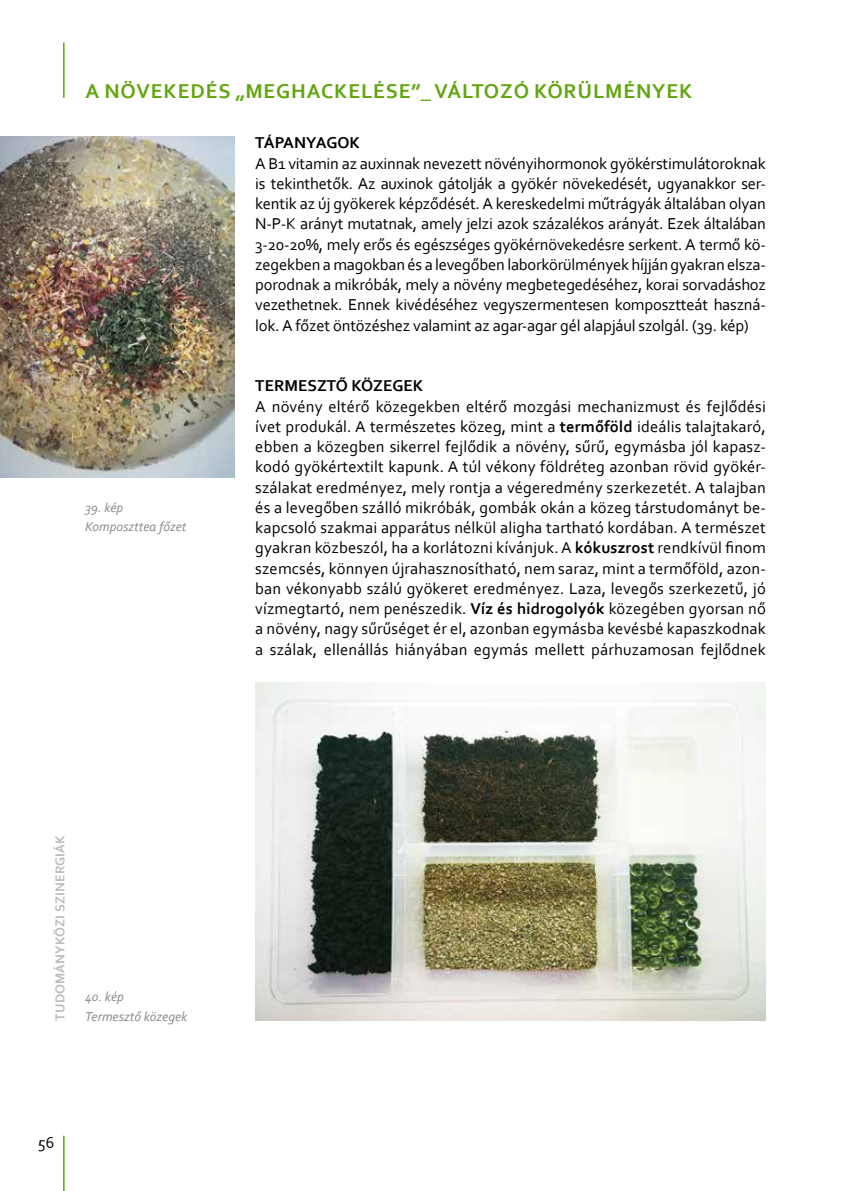
<style>
.page{position:relative;width:851px;height:1191px;background:#fff}
.page>*{position:absolute;margin:0;border:0;box-sizing:border-box;transform-origin:0 0}
.t1{font:700 21px "Corbel";letter-spacing:.04em;color:#61a60e}
.t2{font:16.5px/20.2px "Corbel";color:#000;text-align:justify}
.t3{font:700 16.5px "Corbel";color:#000}
.t4{font:italic 13.5px/19.5px "Corbel";color:#898a8d}
.t5{font:700 13.5px "Corbel";letter-spacing:.01em;color:#bbb}
.s1{font-weight:700}
</style>
<div class="page">
<hr style="left:63px;top:43px;width:2px;height:55px;background:#61a60e">
<hr style="left:63px;top:1135px;width:2px;height:56px;background:#61a60e">
<img style="left:0;top:136px;width:234px;height:341px">
<img style="left:255px;top:683px;width:510px;height:337px">
<p class="t1" style="left:85px;top:78px;width:608px">A NÖVEKEDÉS „MEGHACKELÉSE”_VÁLTOZÓ KÖRÜLMÉNYEK</p>
<p class="t4" style="left:85px;top:497px;width:103px">39. kép<br>Komposzttea főzet</p>
<p class="t3" style="left:255px;top:133px;width:106px">TÁPANYAGOK</p>
<p class="t2" style="left:255px;top:153px;width:512px">A B1 vitamin az auxinnak nevezett növényihormonok gyökérstimulátoroknak is tekinthetők. Az auxinok gátolják a gyökér növekedését, ugyanakkor ser&shy;kentik az új gyökerek képződését. A kereskedelmi műtrágyák általában olyan N-P-K arányt mutatnak, amely jelzi azok százalékos arányát. Ezek általában 3-20-20%, mely erős és egészséges gyökérnövekedésre serkent. A termő kö&shy;zegekben a magokban és a levegőben laborkörülmények híjján gyakran elsza&shy;porodnak a mikróbák, mely a növény megbetegedéséhez, korai sorvadáshoz vezethetnek. Ennek kivédéséhez vegyszermentesen komposztteát haszná&shy;lok. A főzet öntözéshez valamint az agar-agar gél alapjául szolgál. (39. kép)</p>
<p class="t3" style="left:255px;top:376px;width:170px">TERMESZTŐ KÖZEGEK</p>
<p class="t2" style="left:255px;top:396px;width:512px">A növény eltérő közegekben eltérő mozgási mechanizmust és fejlődési ívet produkál. A természetes közeg, mint a <span class="s1">termőföld</span> ideális talajtakaró, ebben a közegben sikerrel fejlődik a növény, sűrű, egymásba jól kapasz&shy;kodó gyökértextilt kapunk. A túl vékony földréteg azonban rövid gyökér&shy;szálakat eredményez, mely rontja a végeredmény szerkezetét. A talajban és a levegőben szálló mikróbák, gombák okán a közeg társtudományt be&shy;kapcsoló szakmai apparátus nélkül aligha tartható kordában. A természet gyakran közbeszól, ha a korlátozni kívánjuk. A <span class="s1">kókuszrost</span> rendkívül finom szemcsés, könnyen újrahasznosítható, nem saraz, mint a termőföld, azon&shy;ban vékonyabb szálú gyökeret eredményez. Laza, levegős szerkezetű, jó vízmegtartó, nem penészedik. <span class="s1">Víz és hidrogolyók</span> közegében gyorsan nő a növény, nagy sűrűséget ér el, azonban egymásba kevésbé kapaszkodnak a szálak, ellenállás hiányában egymás mellett párhuzamosan fejlődnek</p>
<p class="t5" style="left:52px;top:1020px;width:187px;rotate:-90deg">TUDOMÁNYKÖZI SZINERGIÁK</p>
<p class="t4" style="left:85px;top:986px;width:104px">40. kép<br>Termesztő közegek</p>
<p class="t2" style="left:38px;top:1132px;width:18px">56</p>
</div>
